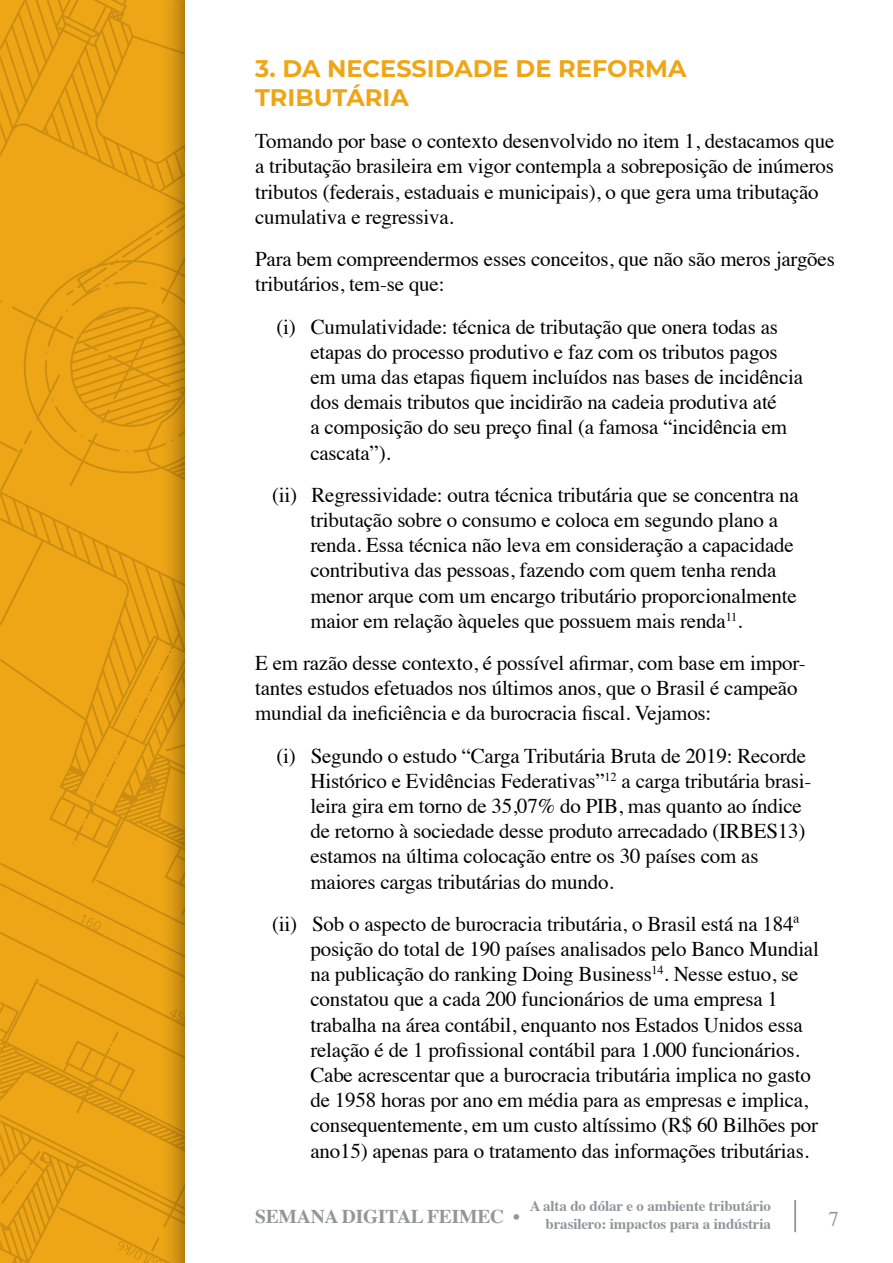
<style>
.page{position:relative;width:893px;height:1263px;background:#fff}
.page>*{position:absolute;margin:0;border:0;box-sizing:border-box;transform-origin:0 0}
.t1{font:700 24px/28.8px "Montserrat";color:#eea616}
.t2{font:21px/25.2px "Times";letter-spacing:-.01em;color:#000}
.t3{font:21px "Times";color:#939598}
.t4{font:700 19.5px "Times";letter-spacing:-.01em;color:#939598}
.t5{font:700 15px/18px "Times";letter-spacing:-.01em;color:#939598;text-align:right}
</style>
<div class="page">
<svg style="left:0;top:0;width:159px;height:862px;fill:#eea616"></svg>
<svg style="left:102px;top:271px;width:45px;height:16px"></svg>
<svg style="left:122px;top:200px;width:37px;height:58px"></svg>
<svg style="left:66px;top:290px;width:8px;height:6px"></svg>
<svg style="left:0;top:862px;width:159px;height:401px;fill:#eea616"></svg>
<svg style="left:110px;top:1032px;width:8px;height:14px"></svg>
<div style="left:159px;top:0;width:734px;height:1263px;background:#000;opacity:.5"></div>
<div style="left:185px;top:0;width:708px;height:1263px;background:#fff"></div>
<hr style="left:794px;top:1200px;width:2px;height:32px;background:#939598">
<p class="t1" style="left:255px;top:53px;width:433px">3. DA NECESSIDADE DE REFORMA<br>TRIBUTÁRIA</p>
<p class="t2" style="left:255px;top:127px;width:581px">Tomando por base o contexto desenvolvido no item 1, destacamos que a tributação brasileira em vigor contempla a sobreposição de inúmeros tributos (federais, estaduais e municipais), o que gera uma tributação cumulativa e regressiva.</p>
<p class="t2" style="left:255px;top:245px;width:581px">Para bem compreendermos esses conceitos, que não são meros jargões tributários, tem-se que:</p>
<p class="t2" style="left:310px;top:312px;width:494px;text-indent:-34px">(i) Cumulatividade: técnica de tributação que onera todas as etapas do processo produtivo e faz com os tributos pagos em uma das etapas fiquem incluídos nas bases de incidência dos demais tributos que incidirão na cadeia produtiva até<br>a composição do seu preço final (a famosa “incidência em cascata”).</p>
<p class="t2" style="left:310px;top:480px;width:490px;text-indent:-38px">(ii) Regressividade: outra técnica tributária que se concentra na tributação sobre o consumo e coloca em segundo plano a renda. Essa técnica não leva em consideração a capacidade contributiva das pessoas, fazendo com quem tenha renda menor arque com um encargo tributário proporcionalmente maior em relação àqueles que possuem mais renda<sup>11</sup>.</p>
<p class="t2" style="left:255px;top:648px;width:552px">E em razão desse contexto, é possível afirmar, com base em impor&shy;tantes estudos efetuados nos últimos anos, que o Brasil é campeão mundial da ineficiência e da burocracia fiscal. Vejamos:</p>
<p class="t2" style="left:310px;top:741px;width:503px;text-indent:-34px">(i) Segundo o estudo “Carga Tributária Bruta de 2019: Recorde Histórico e Evidências Federativas”<sup>12</sup> a carga tributária brasi&shy;leira gira em torno de 35,07% do PIB, mas quanto ao índice de retorno à sociedade desse produto arrecadado (IRBES13) estamos na última colocação entre os 30 países com as maiores cargas tributárias do mundo.</p>
<p class="t2" style="left:310px;top:909px;width:510px;text-indent:-38px">(ii) Sob o aspecto de burocracia tributária, o Brasil está na 184ª posição do total de 190 países analisados pelo Banco Mundial na publicação do ranking Doing Business<sup>14</sup>. Nesse estuo, se constatou que a cada 200 funcionários de uma empresa 1 trabalha na área contábil, enquanto nos Estados Unidos essa relação é de 1 profissional contábil para 1.000 funcionários.<br>Cabe acrescentar que a burocracia tributária implica no gasto de 1958 horas por ano em média para as empresas e implica, consequentemente, em um custo altíssimo (R$ 60 Bilhões por ano15) apenas para o tratamento das informações tributárias.</p>
<p class="t4" style="left:255px;top:1198px;width:266px">SEMANA DIGITAL FEIMEC •</p>
<p class="t5" style="left:530px;top:1195px;width:243px">A alta do dólar e o ambiente tributário brasilero: impactos para a indústria</p>
<p class="t3" style="left:829px;top:1199px;width:12px">7</p>
</div>
